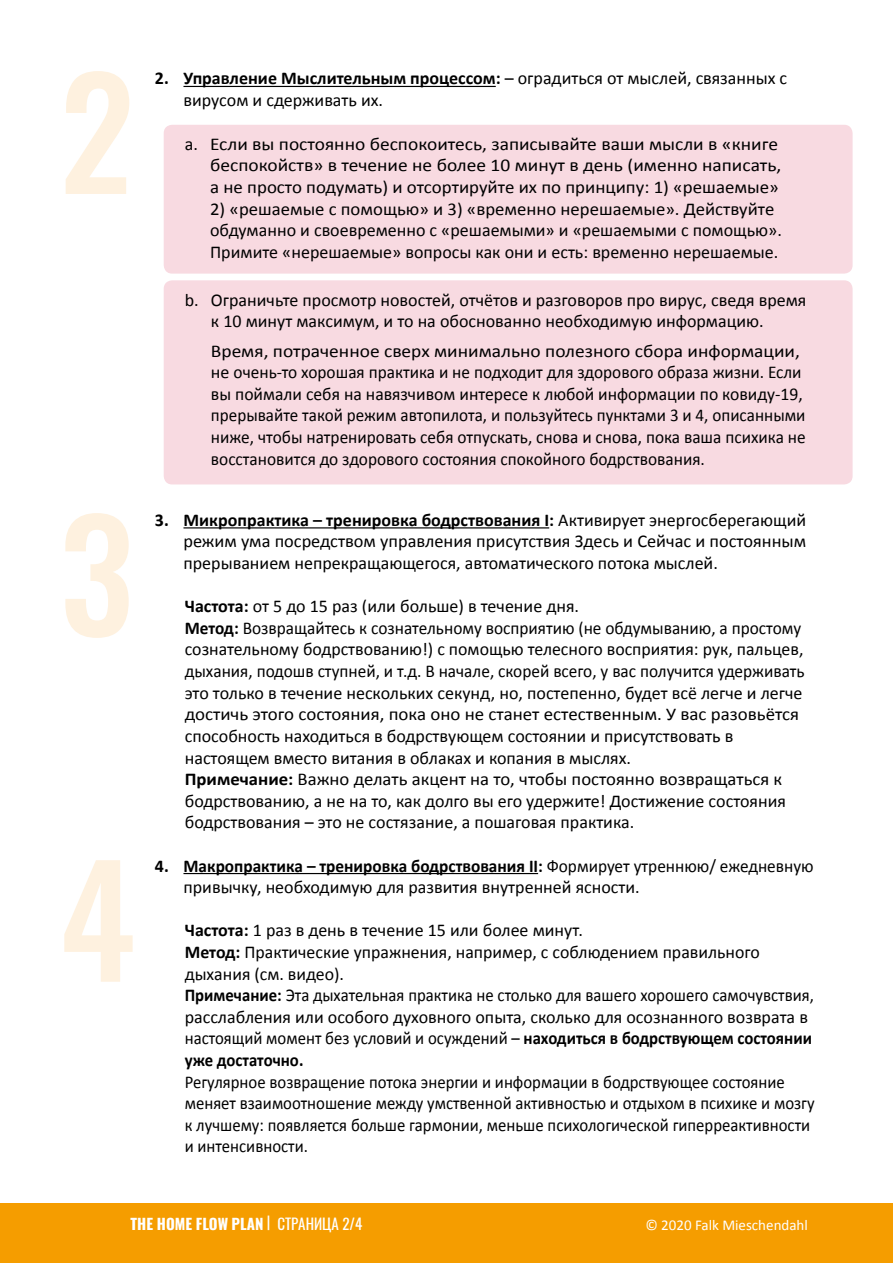
<style>
.page{position:relative;width:893px;height:1263px;background:#fff}
.page>*{position:absolute;margin:0;border:0;box-sizing:border-box;transform-origin:0 0}
.t1{font:500 150px "Oswald";color:#fef1df}
.t2{font:18px/21.6px "Calibri";color:#000}
.t3{font:18px/21.6px "Calibri";color:#000;scale:.96 1}
.t4{font:18px/21.6px "Calibri";color:#000;scale:.93 1}
.t5{font:18px/21.6px "Calibri";color:#000;scale:1.08 1}
.t6{font:18px/21.8px "Calibri";color:#000;scale:1.04 1}
.t7{font:700 15px "Oswald";color:#fff}
.t8{font:15px "Calibri";color:#fff}
.s1{font-weight:700}
.s2{font-weight:400}
</style>
<div class="page">
<div style="left:0;top:1203px;width:893px;height:60px;background:#f59d00"></div>
<div style="left:164px;top:125px;width:689px;height:149px;background:#f8dae1;border-radius:9px"></div>
<div style="left:164px;top:280px;width:689px;height:204px;background:#f8dae1;border-radius:9px"></div>
<hr style="left:183px;top:86px;width:313px;height:1px;background:#000">
<hr style="left:183px;top:527px;width:366px;height:1px;background:#000">
<hr style="left:183px;top:873px;width:355px;height:1px;background:#000">
<p class="t1" style="left:60px;top:54px;width:76px">2</p>
<p class="t1" style="left:60px;top:497px;width:76px">3</p>
<p class="t1" style="left:60px;top:842px;width:77px">4</p>
<p class="t2" style="left:183px;top:67px;width:605px;text-indent:-28px"><span class="s1">2. Управление Мыслительным процессом:</span> – оградиться от мыслей, связанных с вирусом и сдерживать их.</p>
<p class="t2" style="left:210px;top:133px;width:573px;text-indent:-25px">a. Если вы постоянно беспокоитесь, записывайте ваши мысли в «книге беспокойств» в течение не более 10 минут в день (именно написать, а не просто подумать) и отсортируйте их по принципу: 1) «решаемые»</p>
<p class="t6" style="left:210px;top:197px;width:551px">2) «решаемые с помощью» и 3) «временно нерешаемые». Действуйте обдуманно и своевременно с «решаемыми» и «решаемыми с помощью».<br>Примите «нерешаемые» вопросы как они и есть: временно нерешаемые.</p>
<p class="t2" style="left:211px;top:289px;width:597px;text-indent:-26px">b. Ограничьте просмотр новостей, отчётов и разговоров про вирус, сведя время к 10 минут максимум, и то на обоснованно необходимую информацию.</p>
<p class="t5" style="left:211px;top:339px;width:552px">Время, потраченное сверх минимально полезного сбора информации, не очень-то хорошая практика и не подходит для здорового образа жизни. Если вы поймали себя на навязчивом интересе к любой информации по ковиду-19, прерывайте такой режим автопилота, и пользуйтесь пунктами 3 и 4, описанными ниже, чтобы натренировать себя отпускать, снова и снова, пока ваша психика не восстановится до здорового состояния спокойного бодрствования.</p>
<p class="t2" style="left:183px;top:509px;width:624px;text-align:justify;text-indent:-28px"><span class="s1">3. Микропрактика – тренировка бодрствования I:</span> Активирует энергосберегающий режим ума посредством управления присутствия Здесь и Сейчас и постоянным прерыванием непрекращающегося, автоматического потока мыслей.</p>
<p class="t2" style="left:185px;top:595px;width:396px"><span class="s1">Частота:</span> от 5 до 15 раз (или больше) в течение дня.</p>
<p class="t3" style="left:185px;top:617px;width:647px"><span class="s1">Метод:</span> Возвращайтесь к сознательному восприятию (не обдумыванию, а простому сознательному бодрствованию!) с помощью телесного восприятия: рук, пальцев, дыхания, подошв ступней, и т.д. В начале, скорей всего, у вас получится удерживать это только в течение нескольких секунд, но, постепенно, будет всё легче и легче достичь этого состояния, пока оно не станет естественным. У вас разовьётся способность находиться в бодрствующем состоянии и присутствовать в настоящем вместо витания в облаках и копания в мыслях.</p>
<p class="t6" style="left:185px;top:768px;width:580px"><span class="s1">Примечание:</span> Важно делать акцент на то, чтобы постоянно возвращаться к бодрствованию, а не на то, как долго вы его удержите! Достижение состояния бодрствования – это не состязание, а пошаговая практика.</p>
<p class="t3" style="left:183px;top:854px;width:658px;text-indent:-29px"><span class="s1">4. Макропрактика – тренировка бодрствования II:</span> Формирует утреннюю/ ежедневную привычку, необходимую для развития внутренней ясности.</p>
<p class="t2" style="left:185px;top:919px;width:400px"><span class="s1">Частота:</span> 1 раз в день в течение 15 или более минут.</p>
<p class="t2" style="left:185px;top:941px;width:576px"><span class="s1">Метод:</span> Практические упражнения, например, с соблюдением правильного дыхания (см. видео).</p>
<p class="t4" style="left:185px;top:984px;width:678px"><span class="s1">Примечание:</span> Эта дыхательная практика не столько для вашего хорошего самочувствия, расслабления или особого духовного опыта, сколько для осознанного возврата в настоящий момент без условий и осуждений – <span class="s1">находиться в бодрствующем состоянии уже достаточно.</span></p>
<p class="t4" style="left:185px;top:1070px;width:679px">Регулярное возвращение потока энергии и информации в бодрствующее состояние меняет взаимоотношение между умственной активностью и отдыхом в психике и мозгу к лучшему: появляется больше гармонии, меньше психологической гиперреактивности и интенсивности.</p>
<p class="t7" style="left:131px;top:1216px;width:233px">THE HOME FLOW PLAN <span class="s2">| СТРАНИЦА 2/4</span></p>
<p class="t8" style="left:645px;top:1214px;width:164px">© 2020 Falk Mieschendahl</p>
</div>
